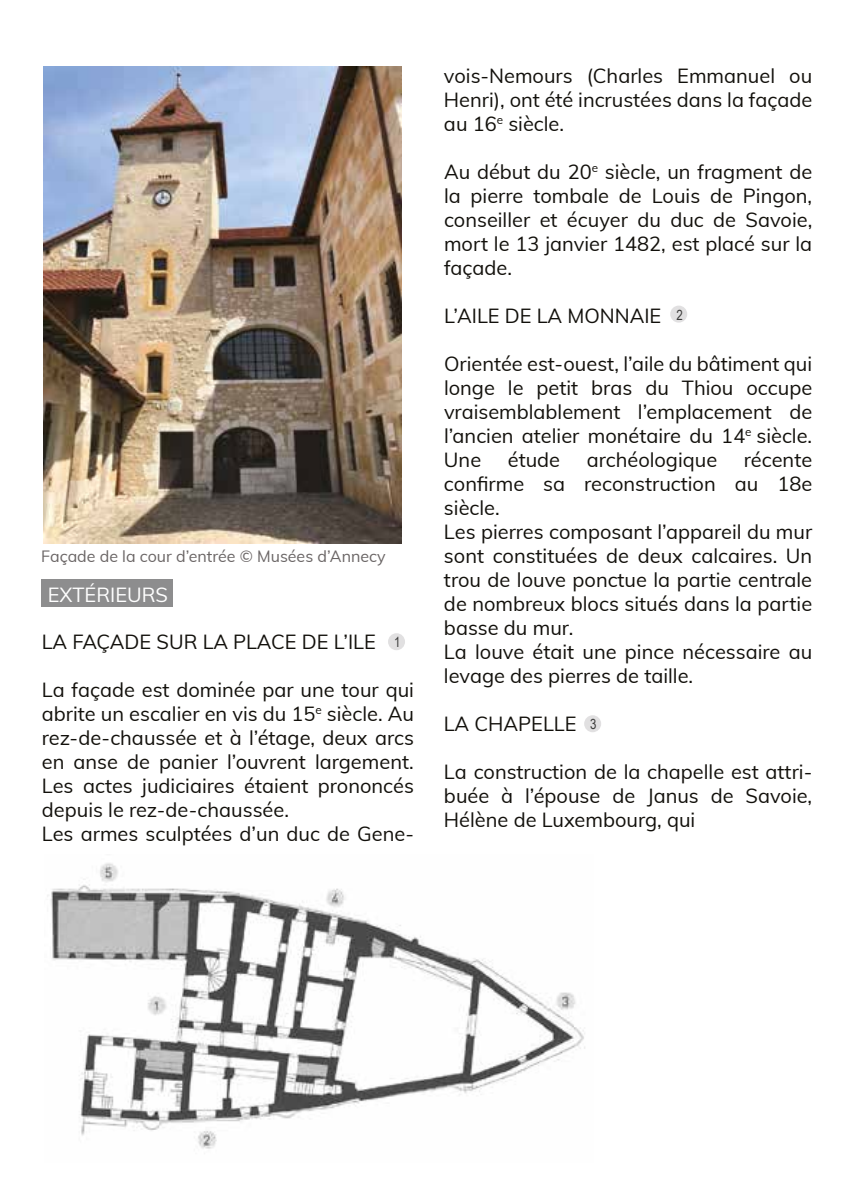
<style>
.page{position:relative;width:851px;height:1191px;background:#fff}
.page>*{position:absolute;margin:0;border:0;box-sizing:border-box;transform-origin:0 0}
.t1{font:20px/24px "Muli";color:#12100b;text-align:justify}
.t2{font:20px "Muli";color:#fff}
.t3{font:16px "Muli";color:#6a6565}
.t4{font:14px "Arial Narrow";color:#3c3c3b}
</style>
<div class="page">
<div style="left:42px;top:579px;width:131px;height:28px;background:#8d8d8e"></div>
<img style="left:47px;top:863px;width:538px;height:286px">
<img style="left:44px;top:66px;width:357px;height:477px">
<div style="left:388px;top:633px;width:17px;height:17px;background:#e1e0e1;border-radius:50%"></div>
<div style="left:670px;top:305px;width:17px;height:17px;background:#e1e0e1;border-radius:50%"></div>
<div style="left:584px;top:715px;width:17px;height:17px;background:#e1e0e1;border-radius:50%"></div>
<p class="t3" style="left:41px;top:545px;width:346px">Façade de la cour d’entrée © Musées d’Annecy</p>
<p class="t2" style="left:48px;top:580px;width:122px">EXTÉRIEURS</p>
<p class="t1" style="left:42px;top:629px;width:335px">LA FAÇADE SUR LA PLACE DE L’ILE</p>
<p class="t1" style="left:42px;top:677px;width:373px;text-align:left">La façade est dominée par une tour qui abrite un escalier en vis du 15<sup>e</sup> siècle. Au rez-de-chaussée et à l’étage, deux arcs en anse de panier l’ouvrent largement.<br>Les actes judiciaires étaient prononcés depuis le rez-de-chaussée.<br>Les armes sculptées d’un duc de Gene-</p>
<p class="t4" style="left:394px;top:632px;width:8px">1</p>
<p class="t1" style="left:444px;top:63px;width:370px">vois-Nemours (Charles Emmanuel ou Henri), ont été incrustées dans la façade au 16<sup>e</sup> siècle.</p>
<p class="t1" style="left:444px;top:159px;width:370px">Au début du 20<sup>e</sup> siècle, un fragment de la pierre tombale de Louis de Pingon, conseiller et écuyer du duc de Savoie, mort le 13 janvier 1482, est placé sur la façade.</p>
<p class="t1" style="left:444px;top:303px;width:219px">L’AILE DE LA MONNAIE</p>
<p class="t1" style="left:444px;top:351px;width:370px">Orientée est-ouest, l’aile du bâtiment qui longe le petit bras du Thiou occupe vraisemblablement l’emplacement de l’ancien atelier monétaire du 14<sup>e</sup> siècle.<br>Une</p>
<p class="t4" style="left:676px;top:304px;width:8px">2</p>
<p class="t1" style="left:444px;top:447px;width:370px;text-align:left;text-indent:300px">récente confirme sa reconstruction au 18e siècle.<br>Les pierres composant l’appareil du mur sont constituées de deux calcaires. Un trou de louve ponctue la partie centrale de nombreux blocs situés dans la partie basse du mur.<br>La louve était une pince nécessaire au levage des pierres de taille.</p>
<p class="t1" style="left:444px;top:711px;width:134px">LA CHAPELLE</p>
<p class="t1" style="left:444px;top:759px;width:370px">La construction de la chapelle est attri&shy;buée à l’épouse de Janus de Savoie, Hélène de Luxembourg, qui</p>
<p class="t1" style="left:508px;top:447px;width:54px">étude</p>
<p class="t1" style="left:586px;top:447px;width:132px">archéologique</p>
<p class="t4" style="left:590px;top:714px;width:8px">3</p>
</div>
